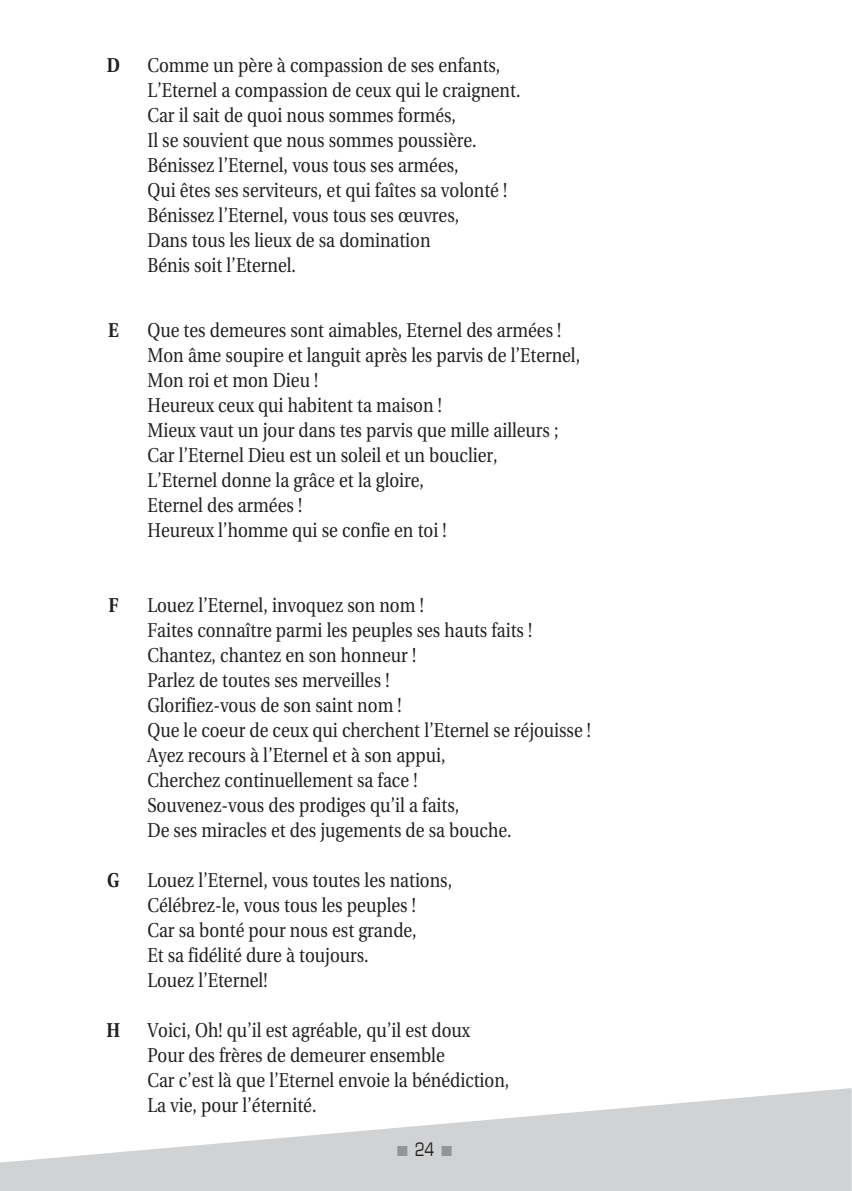
<style>
.page{position:relative;width:852px;height:1191px;background:#fff}
.page>*{position:absolute;margin:0;border:0;box-sizing:border-box;transform-origin:0 0}
.t1{font:20px/25px "Utopia";color:#231f20;scale:.85 1}
.t2{font:700 20px "Utopia";color:#231f20;scale:.85 1}
.t3{font:14px "Monotype Sorts";color:#939598}
.s1{font-family:"Eurostile";font-size:18px;color:#231f20}
</style>
<div class="page">
<svg style="left:0;top:1088px;width:849px;height:102px;fill:#d1d2d4"></svg>
<svg style="left:849px;top:1088px;width:3px;height:103px"></svg>
<p class="t2" style="left:107px;top:53px;width:17px">D</p>
<p class="t1" style="left:147px;top:53px;width:440px">Comme un père à compassion de ses enfants, L’Eternel a compassion de ceux qui le craignent.<br>Car il sait de quoi nous sommes formés,<br>Il se souvient que nous sommes poussière.<br>Bénissez l’Eternel, vous tous ses armées,<br>Qui êtes ses serviteurs, et qui faîtes sa volonté !<br>Bénissez l’Eternel, vous tous ses œuvres,<br>Dans tous les lieux de sa domination<br>Bénis soit l’Eternel.</p>
<p class="t2" style="left:108px;top:318px;width:14px">E</p>
<p class="t1" style="left:147px;top:318px;width:510px">Que tes demeures sont aimables, Eternel des armées !<br>Mon âme soupire et languit après les parvis de l’Eternel, Mon roi et mon Dieu !<br>Heureux ceux qui habitent ta maison !<br>Mieux vaut un jour dans tes parvis que mille ailleurs ; Car l’Eternel Dieu est un soleil et un bouclier,<br>L’Eternel donne la grâce et la gloire,<br>Eternel des armées !<br>Heureux l’homme qui se confie en toi !</p>
<p class="t2" style="left:108px;top:593px;width:13px">F</p>
<p class="t1" style="left:147px;top:593px;width:523px">Louez l’Eternel, invoquez son nom !<br>Faites connaître parmi les peuples ses hauts faits !<br>Chantez, chantez en son honneur !<br>Parlez de toutes ses merveilles !<br>Glorifiez-vous de son saint nom !<br>Que le coeur de ceux qui cherchent l’Eternel se réjouisse !<br>Ayez recours à l’Eternel et à son appui,<br>Cherchez continuellement sa face !<br>Souvenez-vous des prodiges qu’il a faits,<br>De ses miracles et des jugements de sa bouche.</p>
<p class="t2" style="left:107px;top:868px;width:16px">G</p>
<p class="t1" style="left:147px;top:868px;width:360px">Louez l’Eternel, vous toutes les nations,<br>Célébrez-le, vous tous les peuples !<br>Car sa bonté pour nous est grande,<br>Et sa fidélité dure à toujours.<br>Louez l’Eternel!</p>
<p class="t2" style="left:106px;top:1018px;width:18px">H</p>
<p class="t1" style="left:147px;top:1018px;width:427px">Voici, Oh! qu’il est agréable, qu’il est doux Pour des frères de demeurer ensemble<br>Car c’est là que l’Eternel envoie la bénédiction, La vie, pour l’éternité.</p>
<p class="t3" style="left:397px;top:1144px;width:56px">n<span class="s1">24</span> n</p>
</div>
